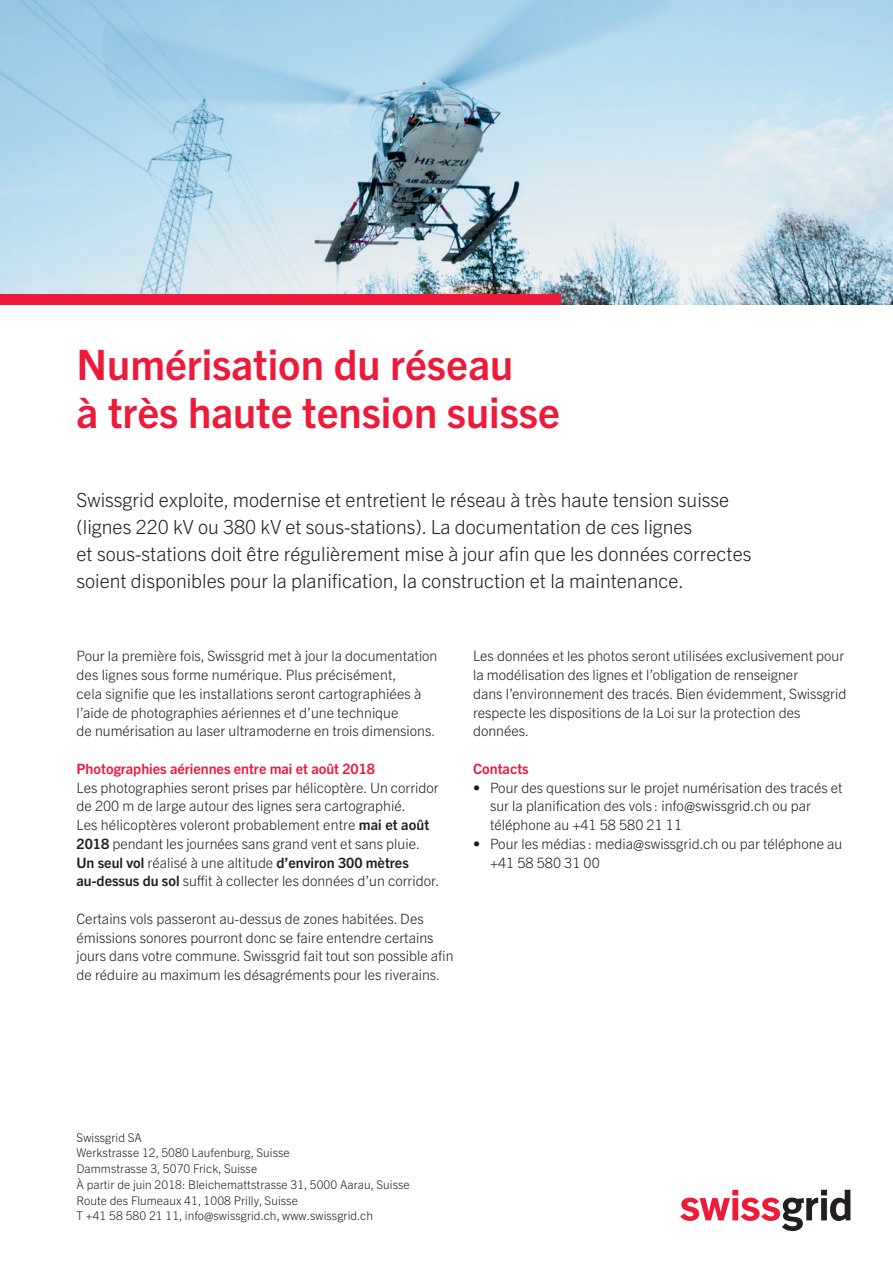
<style>
.page{position:relative;width:893px;height:1263px;background:#fff}
.page>*{position:absolute;margin:0;border:0;box-sizing:border-box;transform-origin:0 0}
.t1{font:700 42px/48px "Trade Gothic Next LT Pro";color:#ed1a3a}
.t2{font:300 19.5px/27px "Trade Gothic Next LT Pro";color:#231f20}
.t3{font:300 14.25px/18.8px "Trade Gothic Next LT Pro";color:#231f20}
.t4{font:700 14.25px "Trade Gothic Next LT Pro";color:#ed1a3a}
.t5{font:300 12px/15.8px "Trade Gothic Next LT Pro";letter-spacing:.005em;color:#231f20}
.s1{font-weight:700}
</style>
<div class="page">
<img style="left:0;top:0;width:893px;height:305px">
<svg style="left:680px;top:1190px;width:170px;height:41px"></svg>
<div style="left:0;top:294px;width:560px;height:11px;background:#ed1a3a"></div>
<h1 class="t1" style="left:77px;top:338px;width:485px">Numérisation du réseau<br>à très haute tension suisse</h1>
<p class="t2" style="left:77px;top:485px;width:676px">Swissgrid exploite, modernise et entretient le réseau à très haute tension suisse (lignes 220 kV ou 380 kV et sous-stations). La documentation de ces lignes<br>et sous-stations doit être régulièrement mise à jour afin que les données correctes soient disponibles pour la planification, la construction et la maintenance.</p>
<p class="t3" style="left:77px;top:646px;width:362px">Pour la première fois, Swissgrid met à jour la documentation des lignes sous forme numérique. Plus précisément,<br>cela signifie que les installations seront cartographiées à l’aide de photographies aériennes et d’une technique<br>de numérisation au laser ultramoderne en trois dimensions.</p>
<p class="t4" style="left:77px;top:759px;width:300px">Photographies aériennes entre mai et août 2018</p>
<p class="t3" style="left:77px;top:777px;width:364px">Les photographies seront prises par hélicoptère. Un corridor de 200 m de large autour des lignes sera cartographié.<br>Les hélicoptères voleront probablement entre <span class="s1">mai et août 2018</span> pendant les journées sans grand vent et sans pluie.<br><span class="s1">Un seul vol</span> réalisé à une altitude <span class="s1">d’environ 300 mètres au-dessus du sol</span> suffit à collecter les données d’un corridor.</p>
<p class="t3" style="left:77px;top:908px;width:379px">Certains vols passeront au-dessus de zones habitées. Des émissions sonores pourront donc se faire entendre certains jours dans votre commune. Swissgrid fait tout son possible afin de réduire au maximum les désagréments pour les riverains.</p>
<p class="t3" style="left:473px;top:646px;width:375px">Les données et les photos seront utilisées exclusivement pour la modélisation des lignes et l’obligation de renseigner<br>dans l’environnement des tracés. Bien évidemment, Swissgrid respecte les dispositions de la Loi sur la protection des données.</p>
<p class="t4" style="left:473px;top:759px;width:57px">Contacts</p>
<p class="t3" style="left:490px;top:777px;width:354px;text-indent:-17px">• Pour des questions sur le projet numérisation des tracés et sur la planification des vols : info@swissgrid.ch ou par téléphone au +41 58 580 21 11</p>
<p class="t3" style="left:490px;top:833px;width:354px;text-indent:-17px">• Pour les médias : media@swissgrid.ch ou par téléphone au +41 58 580 31 00</p>
<p class="t5" style="left:77px;top:1129px;width:335px">Swissgrid SA<br>Werkstrasse 12, 5080 Laufenburg, Suisse<br>Dammstrasse 3, 5070 Frick, Suisse<br>À partir de juin 2018: Bleichemattstrasse 31, 5000 Aarau, Suisse Route des Flumeaux 41, 1008 Prilly, Suisse<br>T +41 58 580 21 11, info@swissgrid.ch, www.swissgrid.ch</p>
</div>
